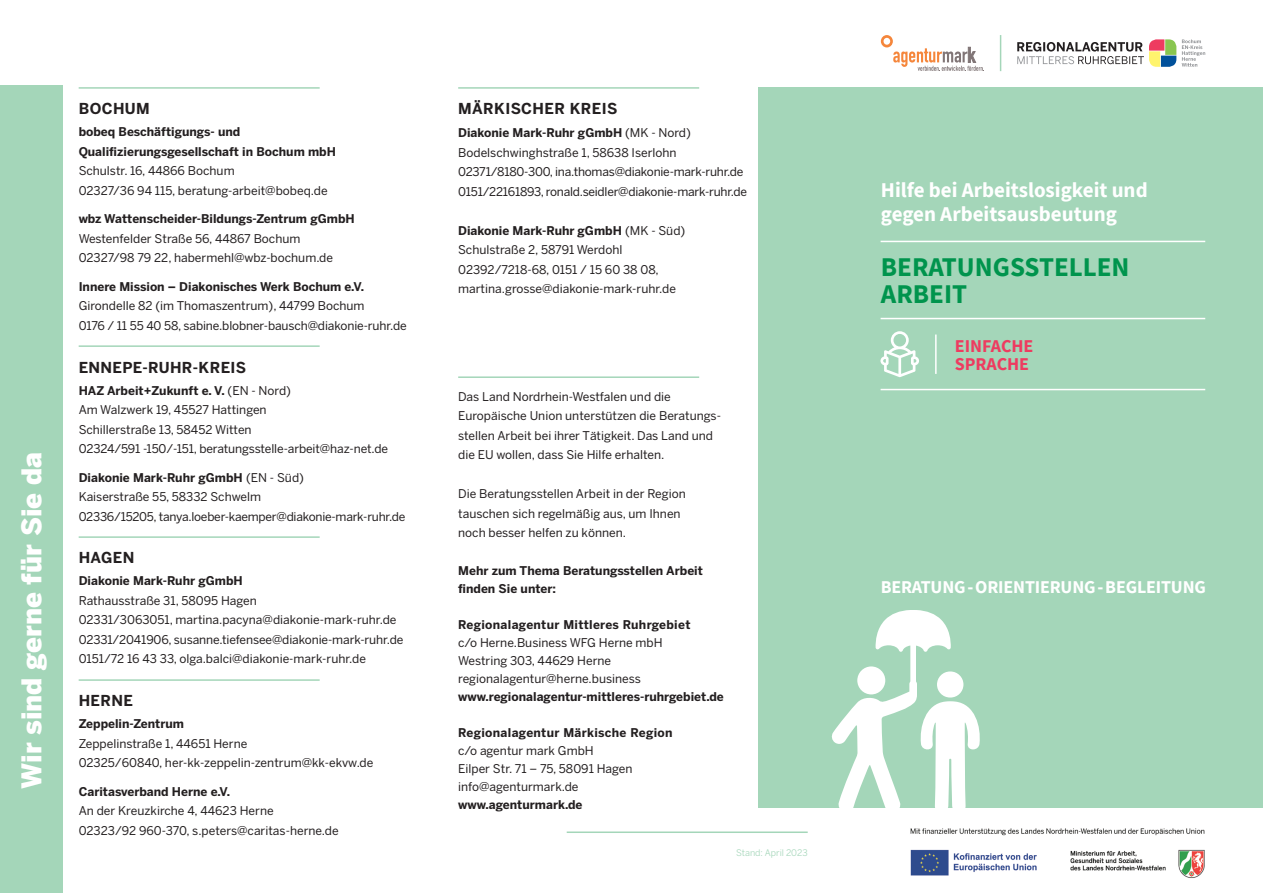
<style>
.page{position:relative;width:1263px;height:893px;background:#fff}
.page>*{position:absolute;margin:0;border:0;box-sizing:border-box;transform-origin:0 0}
.t1{font:700 27px/27px "Source Sans Pro";color:#00944d}
.t2{font:900 27px "Benton Sans";color:#fff}
.t3{font:700 21px/24px "Source Sans Pro";color:#fff}
.t4{font:700 18px "Source Sans Pro";letter-spacing:-.01em;color:#fff}
.t5{font:700 18px/18px "Source Sans Pro";color:#ee3b60}
.t6{font:700 15px "Benton Sans";letter-spacing:.025em;color:#231f20}
.t7{font:12px/19.5px "Benton Sans";color:#231f20}
.t8{font:700 12px/18px "Benton Sans";color:#231f20}
.t9{font:12px/19.5px "Benton Sans";letter-spacing:-.02em;color:#231f20}
.t10{font:700 12px "Benton Sans";letter-spacing:.025em;color:#231f20}
.t11{font:9px "Benton Sans";color:#a4d6b9}
.s1{font-weight:700}
</style>
<div class="page">
<hr style="left:458px;top:376px;width:241px;height:2px;background:#a4d6b9">
<hr style="left:1000px;top:35px;width:1px;height:36px;background:#a4d6b9">
<hr style="left:567px;top:831px;width:241px;height:2px;background:#a4d6b9">
<svg style="left:893px;top:47px;width:91px;height:24px"></svg>
<svg style="left:881px;top:35px;width:12px;height:12px"></svg>
<div style="left:883px;top:38px;width:7px;height:7px;background:#fff;border-radius:50%"></div>
<div style="left:758px;top:87px;width:505px;height:721px;background:#a4d6b9"></div>
<svg style="left:831px;top:610px;width:149px;height:198px"></svg>
<hr style="left:935px;top:334px;width:1px;height:40px;background:#fff">
<hr style="left:880px;top:241px;width:325px;height:1px;background:#fff">
<hr style="left:880px;top:318px;width:325px;height:1px;background:#fff">
<hr style="left:880px;top:389px;width:325px;height:1px;background:#fff">
<svg style="left:880px;top:331px;width:39px;height:46px"></svg>
<svg style="left:1017px;top:39px;width:188px;height:28px"></svg>
<div style="left:0;top:86px;width:62px;height:807px;background:#a4d6b9"></div>
<hr style="left:458px;top:87px;width:241px;height:2px;background:#a4d6b9">
<hr style="left:79px;top:87px;width:241px;height:2px;background:#a4d6b9">
<hr style="left:79px;top:345px;width:241px;height:2px;background:#a4d6b9">
<hr style="left:79px;top:536px;width:241px;height:2px;background:#a4d6b9">
<hr style="left:79px;top:679px;width:241px;height:2px;background:#a4d6b9">
<img style="left:910px;top:828px;width:295px;height:50px">
<h1 class="t2" style="left:15px;top:789px;width:338px;rotate:-90deg">Wir sind gerne für Sie da</h1>
<p class="t6" style="left:79px;top:99px;width:73px">BOCHUM</p>
<p class="t8" style="left:79px;top:122px;width:259px;line-height:19.5px">bobeq Beschäftigungs- und<br>Qualifizierungsgesellschaft in Bochum mbH</p>
<p class="t7" style="left:79px;top:161px;width:250px">Schulstr. 16, 44866 Bochum<br>02327/36 94 115, beratung-arbeit@bobeq.de</p>
<p class="t8" style="left:79px;top:210px;width:278px">wbz Wattenscheider-Bildungs-Zentrum gGmbH</p>
<p class="t7" style="left:79px;top:228px;width:256px">Westenfelder Straße 56, 44867 Bochum<br>02327/98 79 22, habermehl@wbz-bochum.de</p>
<p class="t8" style="left:79px;top:277px;width:287px">Innere Mission – Diakonisches Werk Bochum e.V.</p>
<p class="t7" style="left:79px;top:296px;width:329px">Girondelle 82 (im Thomaszentrum), 44799 Bochum<br>0176 / 11 55 40 58, sabine.blobner-bausch@diakonie-ruhr.de</p>
<p class="t6" style="left:79px;top:359px;width:169px">ENNEPE-RUHR-KREIS</p>
<p class="t7" style="left:79px;top:380px;width:311px"><span class="s1">HAZ Arbeit+Zukunft e. V.</span> (EN - Nord)<br>Am Walzwerk 19, 45527 Hattingen<br>Schillerstraße 13, 58452 Witten<br>02324/591 -150/-151, beratungsstelle-arbeit@haz-net.de</p>
<p class="t9" style="left:79px;top:467px;width:328px"><span class="s1">Diakonie Mark-Ruhr gGmbH</span> (EN - Süd)<br>Kaiserstraße 55, 58332 Schwelm<br>02336/15205, tanya.loeber-kaemper@diakonie-mark-ruhr.de</p>
<p class="t6" style="left:79px;top:548px;width:57px">HAGEN</p>
<p class="t8" style="left:79px;top:572px;width:166px">Diakonie Mark-Ruhr gGmbH</p>
<p class="t7" style="left:79px;top:591px;width:326px">Rathausstraße 31, 58095 Hagen<br>02331/3063051, martina.pacyna@diakonie-mark-ruhr.de 02331/2041906, susanne.tiefensee@diakonie-mark-ruhr.de 0151/72 16 43 33, olga.balci@diakonie-mark-ruhr.de</p>
<p class="t6" style="left:79px;top:692px;width:56px">HERNE</p>
<p class="t8" style="left:79px;top:715px;width:107px">Zeppelin-Zentrum</p>
<p class="t7" style="left:79px;top:734px;width:296px">Zeppelinstraße 1, 44651 Herne<br>02325/60840, her-kk-zeppelin-zentrum@kk-ekvw.de</p>
<p class="t8" style="left:79px;top:782px;width:153px">Caritasverband Herne e.V.</p>
<p class="t7" style="left:79px;top:801px;width:261px">An der Kreuzkirche 4, 44623 Herne<br>02323/92 960-370, s.peters@caritas-herne.de</p>
<p class="t6" style="left:458px;top:99px;width:161px">MÄRKISCHER KREIS</p>
<p class="t9" style="left:458px;top:123px;width:290px"><span class="s1">Diakonie Mark-Ruhr gGmbH</span> (MK - Nord)<br>Bodelschwinghstraße 1, 58638 Iserlohn 02371/8180-300, ina.thomas@diakonie-mark-ruhr.de 0151/22161893, ronald.seidler@diakonie-mark-ruhr.de</p>
<p class="t7" style="left:458px;top:221px;width:229px"><span class="s1">Diakonie Mark-Ruhr gGmbH</span> (MK - Süd)<br>Schulstraße 2, 58791 Werdohl 02392/7218-68, 0151 / 15 60 38 08, martina.grosse@diakonie-mark-ruhr.de</p>
<p class="t7" style="left:458px;top:386px;width:264px">Das Land Nordrhein-Westfalen und die Europäische Union unterstützen die Beratungs&shy;stellen Arbeit bei ihrer Tätigkeit. Das Land und die EU wollen, dass Sie Hilfe erhalten.</p>
<p class="t7" style="left:458px;top:484px;width:229px">Die Beratungsstellen Arbeit in der Region tauschen sich regelmäßig aus, um Ihnen noch besser helfen zu können.</p>
<p class="t8" style="left:458px;top:561px;width:246px">Mehr zum Thema Beratungsstellen Arbeit finden Sie unter:</p>
<p class="t10" style="left:458px;top:617px;width:234px">Regionalagentur Mittleres Ruhrgebiet</p>
<p class="t7" style="left:458px;top:633px;width:206px;line-height:18px">c/o Herne.Business WFG Herne mbH<br>Westring 303, 44629 Herne regionalagentur@herne.business</p>
<p class="t8" style="left:458px;top:687px;width:267px">www.regionalagentur-mittleres-ruhrgebiet.de</p>
<p class="t10" style="left:458px;top:725px;width:216px">Regionalagentur Märkische Region</p>
<p class="t7" style="left:458px;top:741px;width:176px;line-height:18px">c/o agentur mark GmbH<br>Eilper Str. 71 – 75, 58091 Hagen info@agenturmark.de</p>
<p class="t8" style="left:458px;top:795px;width:126px">www.agenturmark.de</p>
<p class="t11" style="left:736px;top:847px;width:73px">Stand: April 2023</p>
<h2 class="t3" style="left:881px;top:178px;width:268px">Hilfe bei Arbeitslosigkeit und gegen Arbeitsausbeutung</h2>
<h1 class="t1" style="left:881px;top:253px;width:250px">BERATUNGSSTELLEN<br>ARBEIT</h1>
<h3 class="t5" style="left:955px;top:337px;width:80px">EINFACHE<br>SPRACHE</h3>
<h3 class="t4" style="left:881px;top:574px;width:327px">BERATUNG - ORIENTIERUNG - BEGLEITUNG</h3>
</div>
